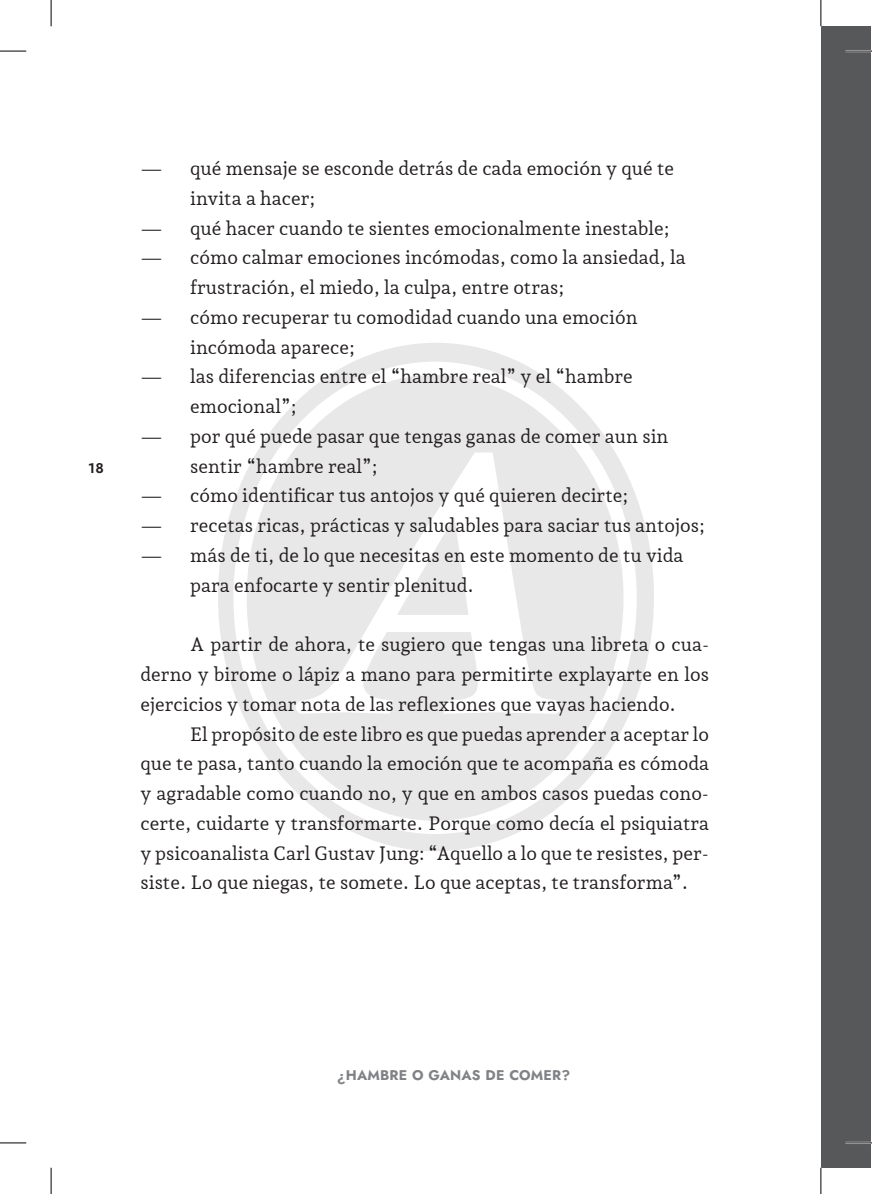
<style>
.page{position:relative;width:872px;height:1194px;background:#fff}
.page>*{position:absolute;margin:0;border:0;box-sizing:border-box;transform-origin:0 0}
.t1{font:19.25px/29.8px "Andada Pro";color:#231f20}
.t2{font:700 14px "Jost";letter-spacing:.01em;color:#808285}
.t3{font:600 14px "Jost";color:#231f20}
</style>
<div class="page">
<div style="left:820px;top:26px;width:50px;height:1141px;background:#57585a"></div>
<hr style="left:845px;top:50px;width:26px;height:2px;background:#fff">
<hr style="left:845px;top:1141px;width:26px;height:2px;background:#fff">
<svg style="left:0;top:51px;width:26px;height:1px"></svg>
<svg style="left:845px;top:51px;width:26px;height:1px"></svg>
<svg style="left:0;top:1142px;width:26px;height:1px"></svg>
<svg style="left:845px;top:1142px;width:26px;height:1px"></svg>
<svg style="left:51px;top:0;width:1px;height:26px"></svg>
<svg style="left:51px;top:1167px;width:1px;height:26px"></svg>
<svg style="left:820px;top:0;width:1px;height:26px"></svg>
<svg style="left:820px;top:1167px;width:1px;height:26px"></svg>
<svg style="left:218px;top:343px;width:435px;height:508px"></svg>
<svg style="left:246px;top:375px;width:377px;height:445px;fill:#e8e8e8"></svg>
<svg style="left:397px;top:517px;width:71px;height:98px"></svg>
<p class="t3" style="left:88px;top:458px;width:17px">18</p>
<p class="t1" style="left:190px;top:154px;width:485px;text-indent:-50px">— qué mensaje se esconde detrás de cada emoción y qué te invita a hacer;</p>
<p class="t1" style="left:140px;top:213px;width:530px">— qué hacer cuando te sientes emocionalmente inestable;</p>
<p class="t1" style="left:190px;top:243px;width:497px;text-indent:-50px">— cómo calmar emociones incómodas, como la ansiedad, la frustración, el miedo, la culpa, entre otras;</p>
<p class="t1" style="left:190px;top:302px;width:448px;text-indent:-50px">— cómo recuperar tu comodidad cuando una emoción incómoda aparece;</p>
<p class="t1" style="left:190px;top:362px;width:444px;text-indent:-50px">— las diferencias entre el “hambre real” y el “hambre emocional”;</p>
<p class="t1" style="left:190px;top:421px;width:479px;text-indent:-50px">— por qué puede pasar que tengas ganas de comer aun sin sentir “hambre real”;</p>
<p class="t1" style="left:140px;top:481px;width:489px">— cómo identificar tus antojos y qué quieren decirte;</p>
<p class="t1" style="left:140px;top:510px;width:565px">— recetas ricas, prácticas y saludables para saciar tus antojos;</p>
<p class="t1" style="left:190px;top:540px;width:494px;text-indent:-50px">— más de ti, de lo que necesitas en este momento de tu vida para enfocarte y sentir plenitud.</p>
<p class="t1" style="left:140px;top:629px;width:570px;text-align:justify;text-indent:50px">A partir de ahora, te sugiero que tengas una libreta o cua&shy;derno y birome o lápiz a mano para permitirte explayarte en los ejercicios y tomar nota de las reflexiones que vayas haciendo.</p>
<p class="t1" style="left:140px;top:719px;width:570px;text-align:justify;text-indent:50px">El propósito de este libro es que puedas aprender a aceptar lo que te pasa, tanto cuando la emoción que te acompaña es cómoda y agradable como cuando no, y que en ambos casos puedas cono&shy;certe, cuidarte y transformarte. Porque como decía el psiquiatra y psicoanalista Carl Gustav Jung: “Aquello a lo que te resistes, per&shy;siste. Lo que niegas, te somete. Lo que aceptas, te transforma”.</p>
<p class="t2" style="left:337px;top:1066px;width:234px">¿HAMBRE O GANAS DE COMER?</p>
</div>
